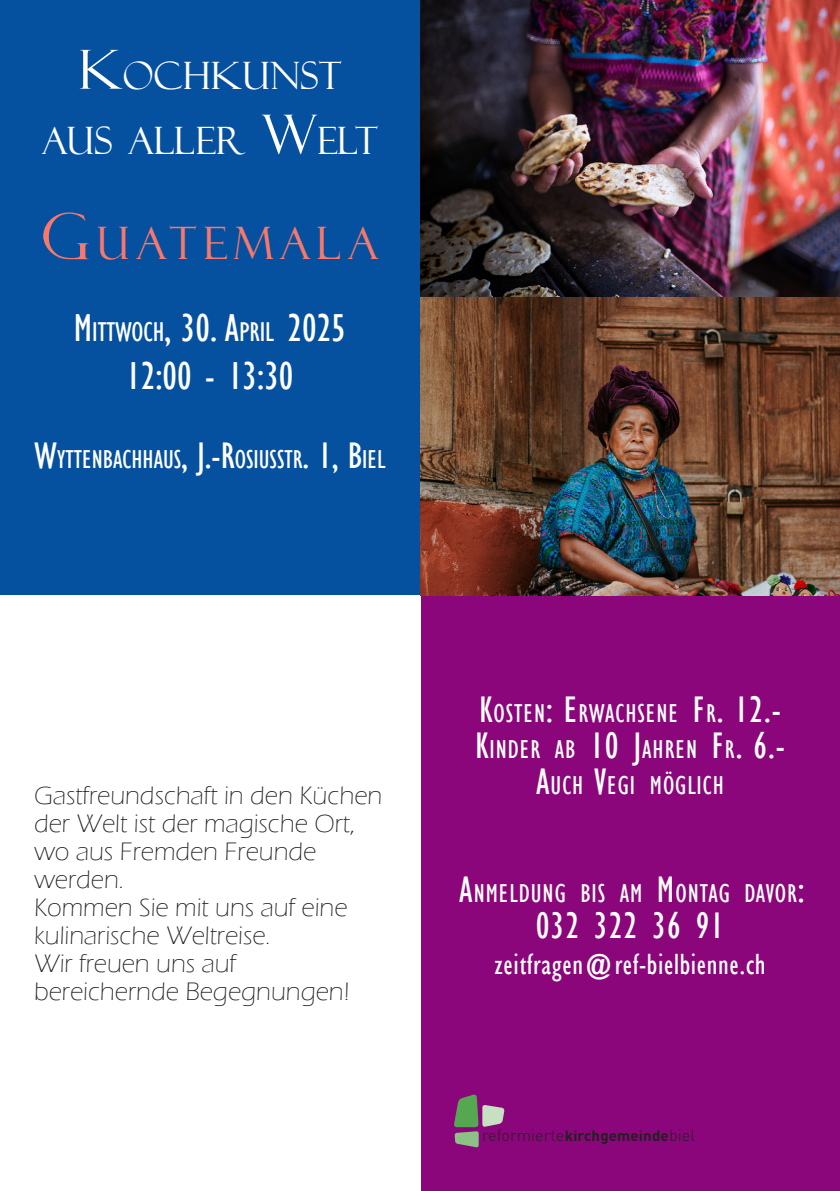
<style>
.page{position:relative;width:840px;height:1191px;background:#fff}
.page>*{position:absolute;margin:0;border:0;box-sizing:border-box;transform-origin:0 0}
.t1{font:44.8px "Felix Titling";letter-spacing:.145em;color:#f8786b}
.t2{font:condensed 40px "Gill Sans";color:#fff}
.t3{font:condensed 38px "Gill Sans";letter-spacing:.025em;color:#fff}
.t4{font:37.8px "Felix Titling";color:#fff}
.t5{font:condensed 30px "Gill Sans";letter-spacing:.02em;color:#fff}
.t6{font:condensed 28px "Gill Sans";color:#fff}
.t7{font:condensed 26.6px "Gill Sans";letter-spacing:.035em;color:#fff}
.t8{font:condensed 26.6px "Gill Sans";color:#fff}
.t9{font:300 26px/28px "Eras ITC";color:#231f20}
.t10{font:300 16.4px "DIN";color:#231f20}
.s1{font-size:54px}
.s2{font-size:64px}
.s3{font-size:40px}
.s4{font-size:38px}
.s5{font-weight:700;font-size:15px}
</style>
<div class="page">
<div style="left:0;top:0;width:420px;height:595px;background:#05519f"></div>
<div style="left:420px;top:595px;width:419px;height:596px;background:#8b067b"></div>
<img style="left:420px;top:0;width:419px;height:595px">
<svg style="left:454px;top:1094px;width:50px;height:53px"></svg>
<p class="t4" style="left:78px;top:54px;width:265px"><span class="s1">K</span>OCHKUNST</p>
<p class="t4" style="left:42px;top:118px;width:337px">AUS ALLER <span class="s1">W</span>ELT</p>
<p class="t1" style="left:41px;top:218px;width:339px"><span class="s2">G</span>UATEMALA</p>
<p class="t6" style="left:74px;top:315px;width:273px"><span class="s3">M</span>ITTWOCH<span class="s3">, 30. A</span>PRIL <span class="s3">2025</span></p>
<p class="t2" style="left:126px;top:352px;width:169px">12:00 - 13:30</p>
<p class="t8" style="left:34px;top:444px;width:353px"><span class="s4">W</span>YTTENBACHHAUS<span class="s4">, J.-R</span>OSIUSSTR<span class="s4">. 1, B</span>IEL</p>
<p class="t9" style="left:34px;top:782px;width:349px">Gastfreundschaft in den Küchen der Welt ist der magische Ort, wo aus Fremden Freunde werden.</p>
<p class="t9" style="left:34px;top:894px;width:315px">Kommen Sie mit uns auf eine kulinarische Weltreise.</p>
<p class="t9" style="left:34px;top:950px;width:317px">Wir freuen uns auf bereichernde Begegnungen!</p>
<p class="t7" style="left:479px;top:698px;width:303px"><span class="s4">K</span>OSTEN<span class="s4">: E</span> RWACHSENE <span class="s4">F</span>R<span class="s4">. 12.-</span></p>
<p class="t7" style="left:475px;top:734px;width:311px"><span class="s4">K</span>INDER AB <span class="s4">10 J</span>AHREN <span class="s4">F</span>R<span class="s4">. 6.-</span></p>
<p class="t7" style="left:536px;top:770px;width:189px"><span class="s4">A</span>UCH <span class="s4">V</span>EGI MÖGLICH</p>
<p class="t7" style="left:459px;top:878px;width:346px"><span class="s4">A</span>NMELDUNG BIS AM <span class="s4">M</span>ONTAG DAVOR<span class="s4">:</span></p>
<p class="t3" style="left:535px;top:903px;width:190px">032 322 36 91</p>
<p class="t5" style="left:494px;top:946px;width:272px">zeitfragen@ref-bielbienne.ch</p>
<p class="t10" style="left:482px;top:1125px;width:214px">reformierte<span class="s5">kirchgemeinde</span>biel</p>
</div>
